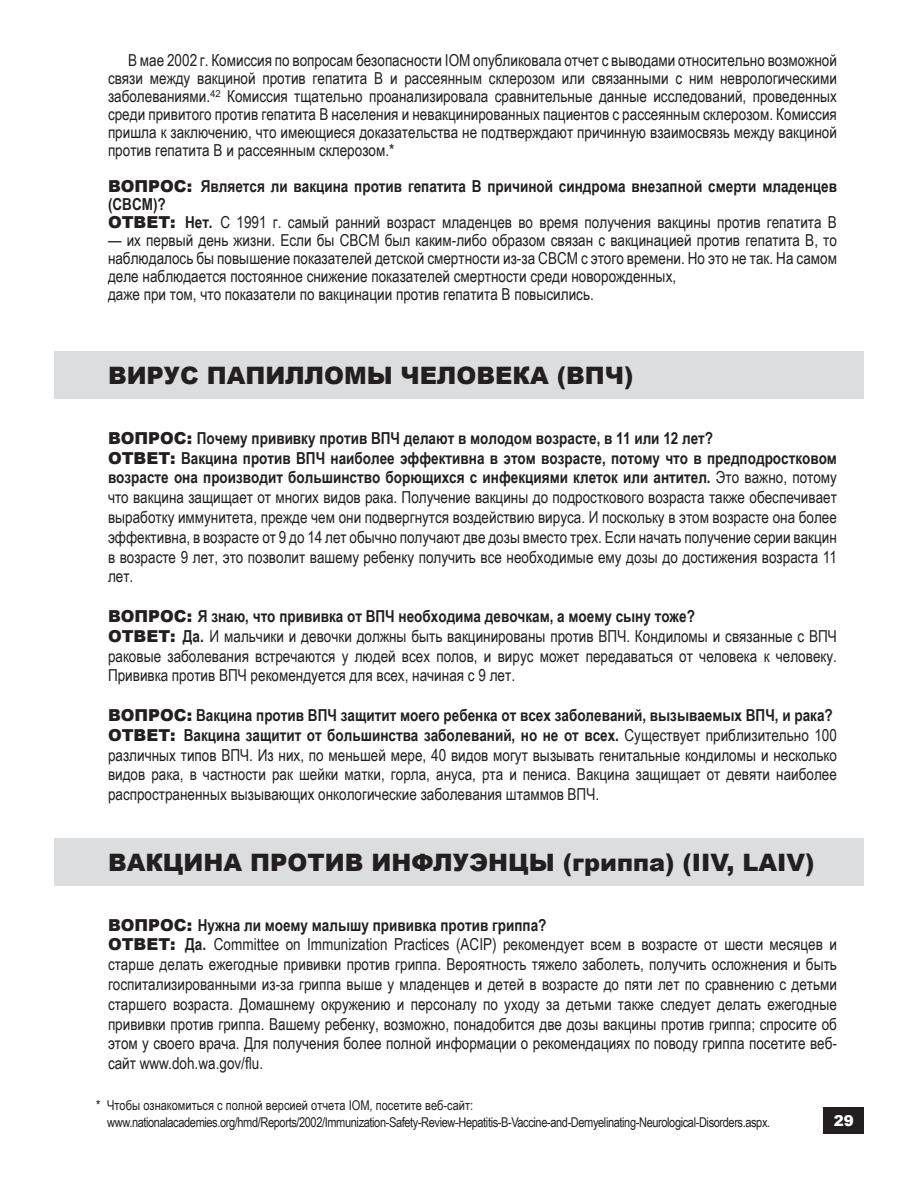
<style>
.page{position:relative;width:918px;height:1188px;background:#fff}
.page>*{position:absolute;margin:0;border:0;box-sizing:border-box;transform-origin:0 0}
.t1{font:900 24px "Arial";color:#231f20}
.t2{font:16.5px/19.8px "Arial Narrow";color:#231f20;text-align:justify}
.t3{font:700 16.5px/18px "Arial Narrow";color:#231f20}
.t4{font:900 15px "Arial";color:#fff}
.t5{font:13.5px/16.2px "Arial Narrow";letter-spacing:-.03em;color:#231f20}
.s1{font-family:"Arial";font-weight:900}
.s2{font-weight:700}
</style>
<div class="page">
<div style="left:824px;top:1107px;width:40px;height:27px;background:#231f20"></div>
<div style="left:54px;top:839px;width:810px;height:47px;background:#dcdddf"></div>
<div style="left:54px;top:351px;width:810px;height:47px;background:#dcdddf"></div>
<p class="t2" style="left:108px;top:51px;width:731px;line-height:18px;text-indent:20px">В мае 2002 г. Комиссия по вопросам безопасности IOM опубликовала отчет с выводами относительно возможной связи между вакциной против гепатита B и рассеянным склерозом или связанными с ним неврологическими заболеваниями.<sup>42</sup> Комиссия тщательно проанализировала сравнительные данные исследований, проведенных среди привитого против гепатита B населения и невакцинированных пациентов с рассеянным склерозом. Комиссия пришла к заключению, что имеющиеся доказательства не подтверждают причинную взаимосвязь между вакциной против гепатита B и рассеянным склерозом.*</p>
<p class="t3" style="left:108px;top:176px;width:731px"><span class="s1">ВОПРОС:</span> Является ли вакцина против гепатита B причиной синдрома внезапной смерти младенцев (СВСМ)?</p>
<p class="t2" style="left:108px;top:212px;width:731px"><span class="s1">ОТВЕТ:</span> <span class="s2">Нет.</span> С 1991 г. самый ранний возраст младенцев во время получения вакцины против гепатита B</p>
<p class="t2" style="left:108px;top:231px;width:730px;line-height:18px">— их первый день жизни. Если бы СВСМ был каким-либо образом связан с вакцинацией против гепатита B, то наблюдалось бы повышение показателей детской смертности из-за СВСМ с этого времени. Но это не так. На самом деле наблюдается постоянное снижение показателей смертности среди новорожденных,</p>
<p class="t2" style="left:108px;top:284px;width:487px">даже при том, что показатели по вакцинации против гепатита B повысились.</p>
<p class="t1" style="left:108px;top:358px;width:527px">ВИРУС ПАПИЛЛОМЫ ЧЕЛОВЕКА (ВПЧ)</p>
<p class="t3" style="left:108px;top:428px;width:607px"><span class="s1">ВОПРОС:</span> Почему прививку против ВПЧ делают в молодом возрасте, в 11 или 12 лет?</p>
<p class="t2" style="left:108px;top:447px;width:731px"><span class="s1">ОТВЕТ:</span> <span class="s2">Вакцина против ВПЧ наиболее эффективна в этом возрасте, потому что в предподростковом возрасте она производит большинство борющихся с инфекциями клеток или антител.</span> Это важно, потому что вакцина защищает от многих видов рака. Получение вакцины до подросткового возраста также обеспечивает выработку иммунитета, прежде чем они подвергнутся воздействию вируса. И поскольку в этом возрасте она более эффективна, в возрасте от 9 до 14 лет обычно получают две дозы вместо трех. Если начать получение серии вакцин в возрасте 9 лет, это позволит вашему ребенку получить все необходимые ему дозы до достижения возраста 11 лет.</p>
<p class="t3" style="left:108px;top:606px;width:589px"><span class="s1">ВОПРОС:</span> Я знаю, что прививка от ВПЧ необходима девочкам, а моему сыну тоже?</p>
<p class="t2" style="left:108px;top:625px;width:731px"><span class="s1">ОТВЕТ:</span> <span class="s2">Да.</span> И мальчики и девочки должны быть вакцинированы против ВПЧ. Кондиломы и связанные с ВПЧ раковые заболевания встречаются у людей всех полов, и вирус может передаваться от человека к человеку.<br>Прививка против ВПЧ рекомендуется для всех, начиная с 9 лет.</p>
<p class="t3" style="left:108px;top:705px;width:726px"><span class="s1">ВОПРОС:</span> Вакцина против ВПЧ защитит моего ребенка от всех заболеваний, вызываемых ВПЧ, и рака?</p>
<p class="t2" style="left:108px;top:724px;width:730px"><span class="s1">ОТВЕТ:</span> <span class="s2">Вакцина защитит от большинства заболеваний, но не от всех.</span> Существует приблизительно 100 различных типов ВПЧ. Из них, по меньшей мере, 40 видов могут вызывать генитальные кондиломы и несколько видов рака, в частности рак шейки матки, горла, ануса, рта и пениса. Вакцина защищает от девяти наиболее распространенных вызывающих онкологические заболевания штаммов ВПЧ.</p>
<p class="t1" style="left:108px;top:845px;width:708px">ВАКЦИНА ПРОТИВ ИНФЛУЭНЦЫ (гриппа) (IIV, LAIV)</p>
<p class="t3" style="left:108px;top:915px;width:440px"><span class="s1">ВОПРОС:</span> Нужна ли моему малышу прививка против гриппа?</p>
<p class="t2" style="left:108px;top:934px;width:731px"><span class="s1">ОТВЕТ:</span> <span class="s2">Да.</span> Committee on Immunization Practices (ACIP) рекомендует всем в возрасте от шести месяцев и старше делать ежегодные прививки против гриппа. Вероятность тяжело заболеть, получить осложнения и быть госпитализированными из-за гриппа выше у младенцев и детей в возрасте до пяти лет по сравнению с детьми старшего возраста. Домашнему окружению и персоналу по уходу за детьми также следует делать ежегодные прививки против гриппа. Вашему ребенку, возможно, понадобится две дозы вакцины против гриппа; спросите об этом у своего врача. Для получения более полной информации о рекомендациях по поводу гриппа посетите веб&shy;сайт www.doh.wa.gov/flu.</p>
<p class="t5" style="left:107px;top:1097px;width:665px;text-indent:-11px">* Чтобы ознакомиться с полной версией отчета IOM, посетите веб-сайт: www.nationalacademies.org/hmd/Reports/2002/Immunization-Safety-Review-Hepatitis-B-Vaccine-and-Demyelinating-Neurological-Disorders.aspx.</p>
<p class="t4" style="left:834px;top:1110px;width:22px">29</p>
</div>
